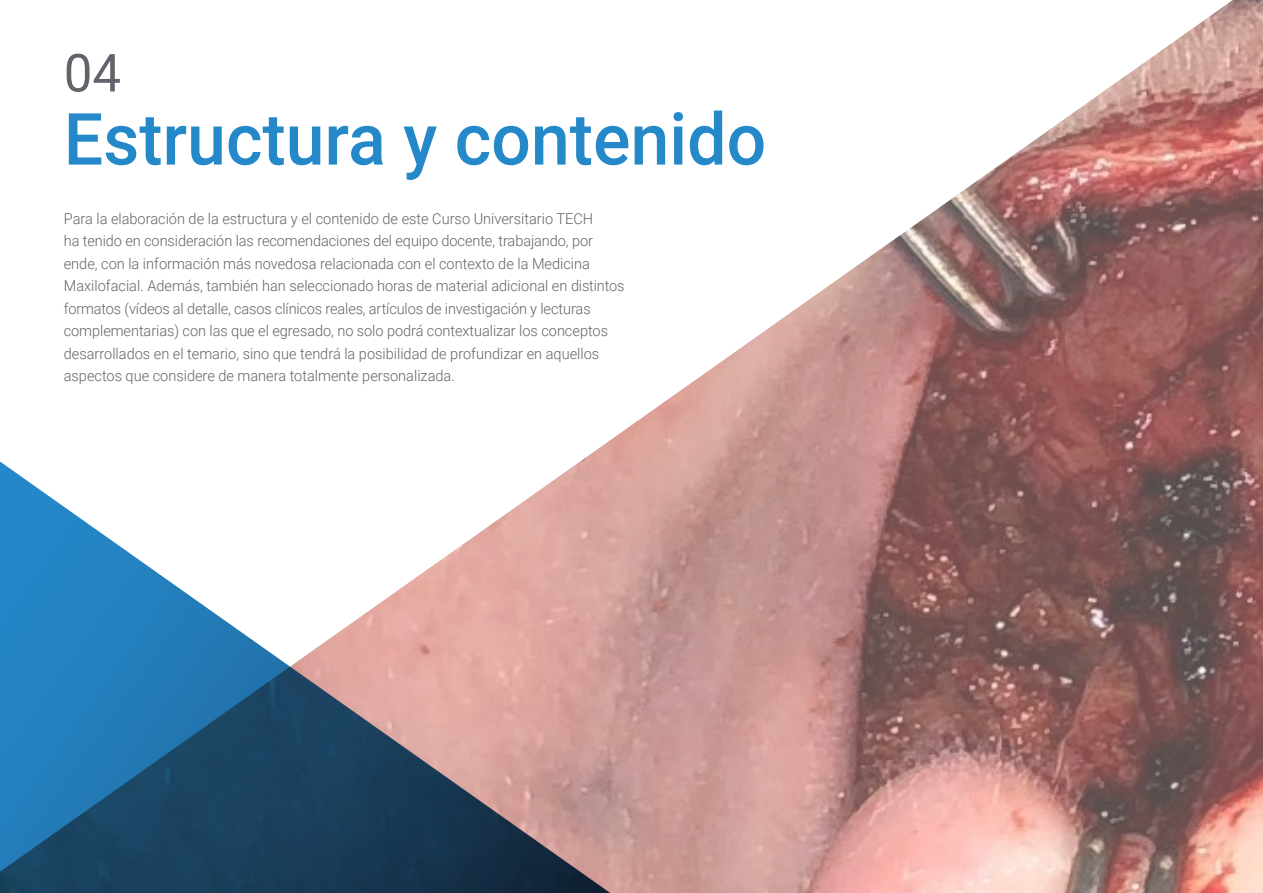
<style>
.page{position:relative;width:1263px;height:893px;background:#fff}
.page>*{position:absolute;margin:0;border:0;box-sizing:border-box;transform-origin:0 0}
.t1{font:500 72px "Roboto";color:#2488c9}
.t2{font:52.5px "Roboto";color:#61646a}
.t3{font:300 15px/22.5px "Roboto";color:#61646a}
</style>
<div class="page">
<img style="left:602px;top:0;width:661px;height:893px">
<svg style="left:0;top:446px;width:640px;height:447px"></svg>
<h2 class="t2" style="left:64px;top:36px;width:59px">04</h2>
<h1 class="t1" style="left:64px;top:89px;width:704px">Estructura y contenido</h1>
<p class="t3" style="left:64px;top:207px;width:562px">Para la elaboración de la estructura y el contenido de este Curso Universitario TECH<br>ha tenido en consideración las recomendaciones del equipo docente, trabajando, por ende, con la información más novedosa relacionada con el contexto de la Medicina Maxilofacial. Además, también han seleccionado horas de material adicional en distintos formatos (vídeos al detalle, casos clínicos reales, artículos de investigación y lecturas complementarias) con las que el egresado, no solo podrá contextualizar los conceptos desarrollados en el temario, sino que tendrá la posibilidad de profundizar en aquellos aspectos que considere de manera totalmente personalizada.</p>
</div>
